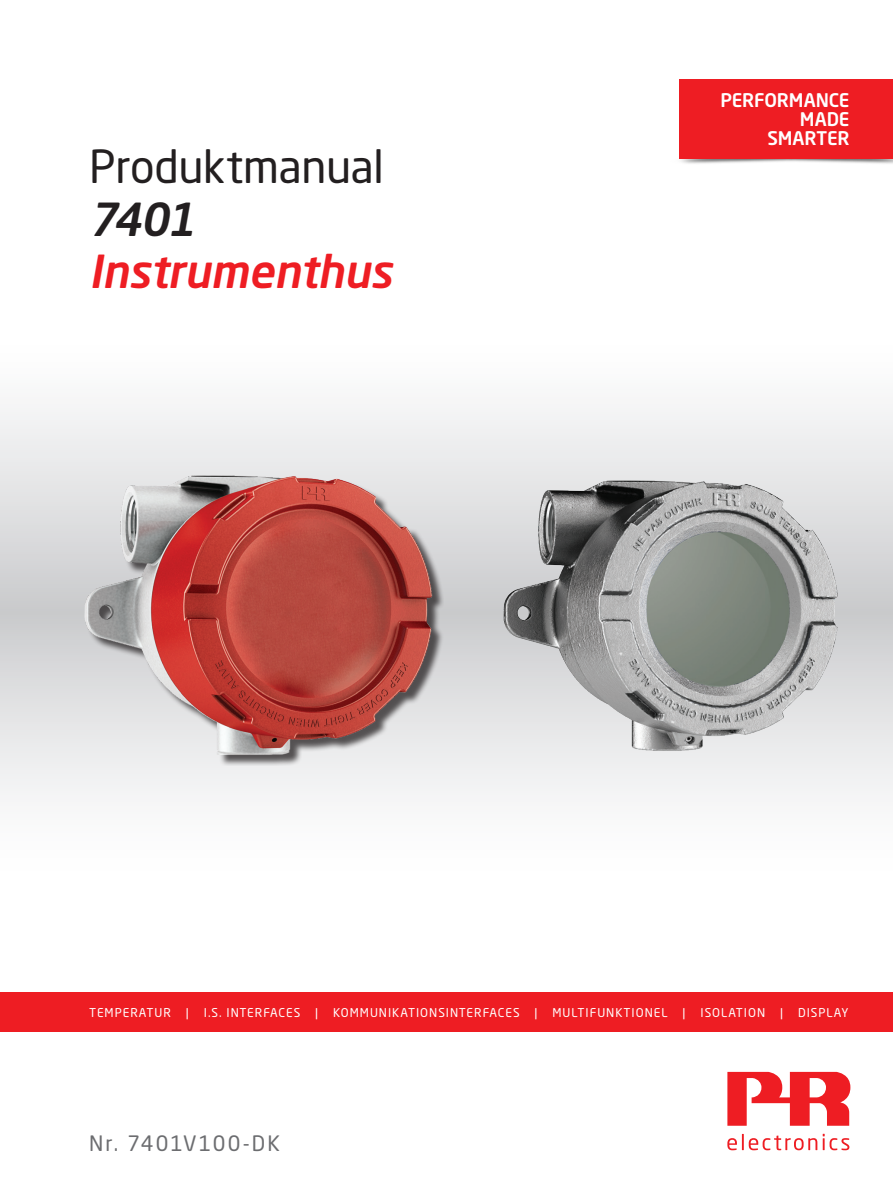
<style>
.page{position:relative;width:893px;height:1191px;background:#fff}
.page>*{position:absolute;margin:0;border:0;box-sizing:border-box;transform-origin:0 0}
.t1{font:45px "Neo Sans Pro";letter-spacing:-.01em;color:#231f20}
.t2{font:italic 500 45px "Neo Sans Pro";letter-spacing:-.01em;color:#ee1d23}
.t3{font:italic 500 45px "Neo Sans Pro";color:#231f20}
.t4{font:21px "Neo Sans Pro";letter-spacing:.095em;color:#6c6d70}
.t5{font:500 18.6px/19px "Neo Sans Std";letter-spacing:-.01em;color:#fff;text-align:right}
.t6{font:12px "Neo Sans Pro";letter-spacing:.08em;color:#fff}
</style>
<div class="page">
<svg style="left:0;top:408px;width:893px;height:387px"></svg>
<div style="left:0;top:992px;width:893px;height:40px;background:#ee1d23"></div>
<svg style="left:727px;top:1133px;width:90px;height:17px"></svg>
<svg style="left:823px;top:1133px;width:26px;height:17px"></svg>
<svg style="left:727px;top:1071px;width:123px;height:54px"></svg>
<img style="left:679px;top:153px;width:214px;height:11px">
<div style="left:680px;top:79px;width:213px;height:80px;background:#ee1d23"></div>
<img style="left:494px;top:441px;width:355px;height:332px">
<img style="left:79px;top:437px;width:364px;height:340px">
<h1 class="t1" style="left:89px;top:139px;width:296px">Produktmanual</h1>
<h1 class="t3" style="left:89px;top:191px;width:107px">7401</h1>
<h1 class="t2" style="left:89px;top:243px;width:304px">Instrumenthus</h1>
<h3 class="t5" style="left:720px;top:90px;width:131px">PERFORMANCE<br>MADE<br>SMARTER</h3>
<p class="t6" style="left:89px;top:1005px;width:760px">TEMPERATUR | I.S. INTERFACES | KOMMUNIKATIONSINTERFACES | MULTIFUNKTIONEL | ISOLATION | DISPLAY</p>
<h2 class="t4" style="left:89px;top:1130px;width:192px">Nr. 7401V100-DK</h2>
</div>
